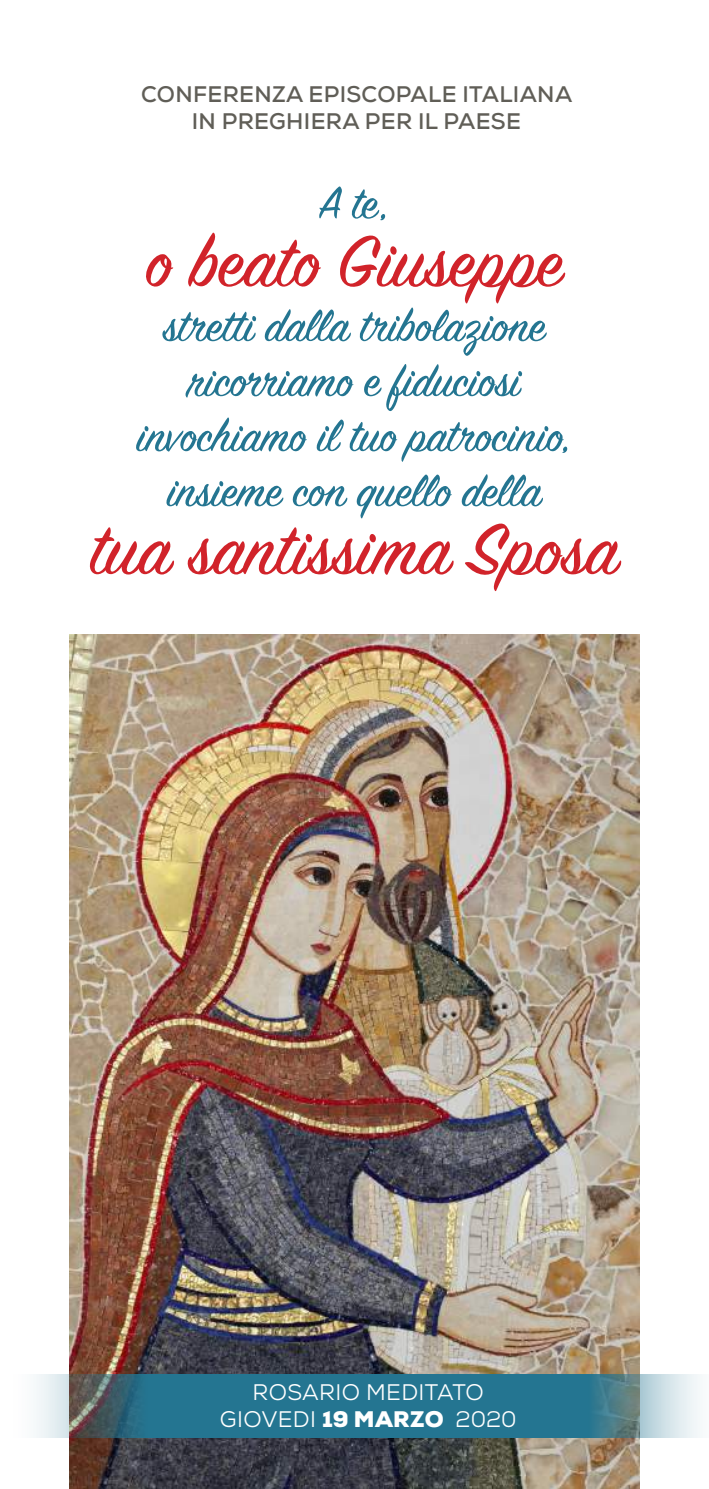
<style>
.page{position:relative;width:709px;height:1489px;background:#fff}
.page>*{position:absolute;margin:0;border:0;box-sizing:border-box;transform-origin:0 0}
.t1{font:80px "Sign Painter House Script";color:#d1232a}
.t2{font:50px/55px "Sign Painter House Script";color:#247591;text-align:center}
.t3{font:700 22.5px/27px "Nexa";letter-spacing:.015em;color:#605e57;text-align:center}
.t4{font:22.5px/27px "Nexa";letter-spacing:.015em;color:#fff;text-align:center}
.s1{font-weight:900}
</style>
<div class="page">
<img style="left:69px;top:635px;width:570px;height:853px">
<svg style="left:36px;top:1374px;width:664px;height:63px;background:#458398"></svg>
<p class="t3" style="left:141px;top:81px;width:432px">CONFERENZA EPISCOPALE ITALIANA<br>IN PREGHIERA PER IL PAESE</p>
<p class="t2" style="left:319px;top:180px;width:72px">A te,</p>
<h1 class="t1" style="left:146px;top:212px;width:418px">o beato Giuseppe</h1>
<p class="t2" style="left:136px;top:302px;width:436px">stretti dalla tribolazione ricorriamo e fiduciosi invochiamo il tuo patrocinio, insieme con quello della</p>
<h1 class="t1" style="left:90px;top:500px;width:530px">tua santissima Sposa</h1>
<p class="t4" style="left:220px;top:1378px;width:298px">ROSARIO MEDITATO<br>GIOVEDI <span class="s1">19 MARZO</span> 2020</p>
</div>
